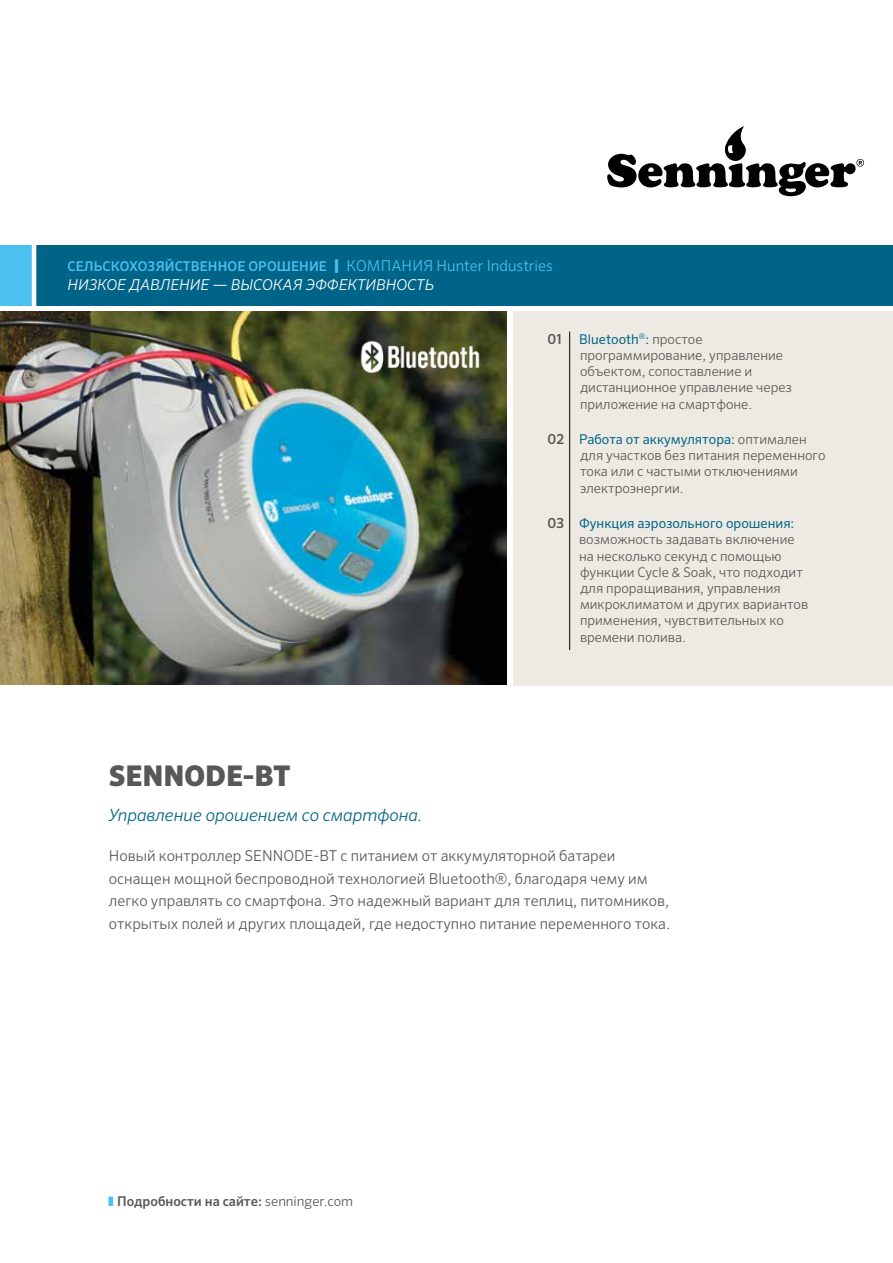
<style>
.page{position:relative;width:893px;height:1263px;background:#fff}
.page>*{position:absolute;margin:0;border:0;box-sizing:border-box;transform-origin:0 0}
.t1{font:900 28.5px "Sero Pro";color:#585956}
.t2{font:italic 300 16.95px "Sero Pro";color:#006488}
.t3{font:300 15px/22.5px "Sero Pro";color:#585956}
.t4{font:italic 300 15px "Sero Pro";color:#fff}
.t5{font:500 13.8px "Sero Pro";color:#585956}
.t6{font:300 13.5px/16.4px "Sero Pro";color:#585956}
.t7{font:500 13.5px "Sero Pro";letter-spacing:.01em;color:#4cc0ef}
.t8{font:500 13.5px "Sero Pro";color:#585956}
.s1{font-weight:900;font-size:15px}
.s2{font-weight:300;font-size:15px}
.s3{font-weight:400;color:#006488}
.s4{font-weight:500;font-size:13.8px}
.s5{color:#4cc0ef}
.s6{font-weight:300}
</style>
<div class="page">
<div style="left:513px;top:311px;width:380px;height:374px;background:#ede9e3"></div>
<div style="left:6px;top:245px;width:887px;height:60px;background:#006488"></div>
<div style="left:0;top:245px;width:34px;height:60px;background:#4cc0ef"></div>
<svg style="left:607px;top:126px;width:257px;height:70px"></svg>
<hr style="left:32px;top:243px;width:4px;height:64px;background:#fff">
<hr style="left:569px;top:332px;width:1px;height:318px;background:#000">
<img style="left:0;top:311px;width:507px;height:373px">
<img style="left:357px;top:334px;width:127px;height:44px">
<p class="t7" style="left:68px;top:258px;width:487px">СЕЛЬСКОХОЗЯЙСТВЕННОЕ ОРОШЕНИЕ <span class="s1">|</span> <span class="s2">КОМПАНИЯ Hunter Industries</span></p>
<p class="t4" style="left:68px;top:276px;width:368px">НИЗКОЕ ДАВЛЕНИЕ — ВЫСОКАЯ ЭФФЕКТИВНОСТЬ</p>
<p class="t5" style="left:548px;top:330px;width:16px">01</p>
<p class="t6" style="left:579px;top:331px;width:214px"><span class="s3">Bluetooth</span><sup>®</sup><span class="s3">:</span> простое программирование, управление объектом, сопоставление и дистанционное управление через приложение на смартфоне.</p>
<p class="t6" style="left:580px;top:431px;width:247px;text-indent:-32px"><span class="s4">02</span> <span class="s3">Работа от аккумулятора:</span> оптимален для участков без питания переменного тока или с частыми отключениями электроэнергии.</p>
<p class="t6" style="left:579px;top:515px;width:231px;text-indent:-32px"><span class="s4">03</span> <span class="s3">Функция аэрозольного орошения: </span>возможность задавать включение на несколько секунд с помощью функции Cycle &amp; Soak, что подходит для проращивания, управления микроклиматом и других вариантов применения, чувствительных ко времени полива.</p>
<h1 class="t1" style="left:109px;top:758px;width:183px">SENNODE-BT</h1>
<p class="t2" style="left:109px;top:805px;width:315px">Управление орошением со смартфона.</p>
<p class="t3" style="left:109px;top:844px;width:563px">Новый контроллер SENNODE-BT с питанием от аккумуляторной батареи оснащен мощной беспроводной технологией Bluetooth®, благодаря чему им легко управлять со смартфона. Это надежный вариант для теплиц, питомников, открытых полей и других площадей, где недоступно питание переменного тока.</p>
<p class="t8" style="left:108px;top:1193px;width:247px"><span class="s5">❚</span> Подробности на сайте: <span class="s6">senninger.com</span></p>
</div>
